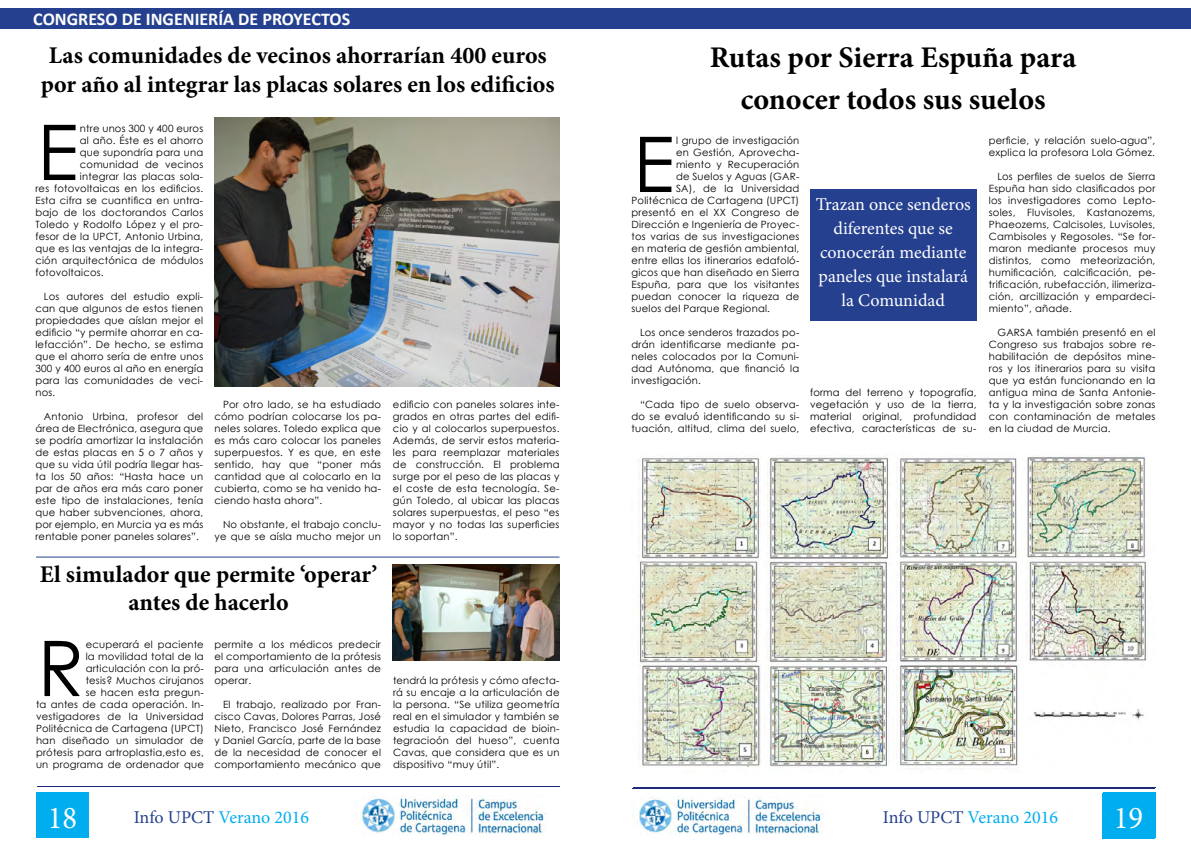
<style>
.page{position:relative;width:1191px;height:842px;background:#fff}
.page>*{position:absolute;margin:0;border:0;box-sizing:border-box;transform-origin:0 0}
.t1{font:76.8px "Century Gothic";color:#000}
.t2{font:31.8px "Minion Pro";color:#fff;scale:.96 1}
.t3{font:700 30px/41.7px "Minion Pro";color:#000;text-align:center}
.t4{font:700 24px/28.8px "Minion Pro";color:#000;text-align:center}
.t5{font:18px/24px "Minion Pro";color:#fff;text-align:center}
.t6{font:18px "Minion Pro";color:#00aeef}
.t7{font:700 18px "Calibri";color:#fff}
.t8{font:10px/12px "Century Gothic";letter-spacing:.02em;color:#000;text-align:justify}
.s1{color:#25408f}
</style>
<div class="page">
<div style="left:37px;top:792px;width:52px;height:45px;background:#00aeef"></div>
<hr style="left:37px;top:787px;width:522px;height:1px;background:#1d2b7a">
<hr style="left:633px;top:787px;width:522px;height:1px;background:#1d2b7a">
<img style="left:362px;top:796px;width:184px;height:39px">
<div style="left:1102px;top:793px;width:52px;height:45px;background:#00aeef"></div>
<hr style="left:632px;top:788px;width:522px;height:1px;background:#1d2b7a">
<img style="left:639px;top:797px;width:184px;height:39px">
<div style="left:0;top:9px;width:1191px;height:20px;background:#25408f"></div>
<img style="left:214px;top:118px;width:345px;height:269px">
<hr style="left:36px;top:557px;width:523px;height:1px;background:#25408f">
<img style="left:393px;top:564px;width:166px;height:96px">
<img style="left:639px;top:456px;width:507px;height:312px">
<div style="left:810px;top:189px;width:166px;height:131px;background:#25408f"></div>
<h3 class="t7" style="left:33px;top:7px;width:318px">CONGRESO DE INGENIERÍA DE PROYECTOS</h3>
<h3 class="t4" style="left:41px;top:40px;width:515px">Las comunidades de vecinos ahorrarían 400 euros por año al integrar las placas solares en los edificios</h3>
<h1 class="t1" style="left:37px;top:99px;width:43px">E</h1>
<p class="t8" style="left:80px;top:122px;width:125px">ntre unos 300 y 400 euros</p>
<p class="t8" style="left:80px;top:134px;width:125px">al año. Éste es el ahorro</p>
<p class="t8" style="left:80px;top:146px;width:125px">que supondría para una</p>
<p class="t8" style="left:80px;top:158px;width:125px">comunidad de vecinos</p>
<p class="t8" style="left:80px;top:170px;width:125px">integrar las placas sola-</p>
<p class="t8" style="left:35px;top:182px;width:169px">res fotovoltaicas en los edificios.</p>
<p class="t8" style="left:35px;top:194px;width:169px">Esta cifra se cuantifica en untra-</p>
<p class="t8" style="left:35px;top:206px;width:169px">bajo de los doctorandos Carlos</p>
<p class="t8" style="left:35px;top:218px;width:169px">Toledo y Rodolfo López y el pro-</p>
<p class="t8" style="left:35px;top:230px;width:169px">fesor de la UPCT, Antonio Urbina,</p>
<p class="t8" style="left:35px;top:242px;width:169px">que es las ventajas de la integra-</p>
<p class="t8" style="left:35px;top:254px;width:169px">ción arquitectónica de módulos</p>
<p class="t8" style="left:35px;top:266px;width:70px">fotovoltaicos.</p>
<p class="t8" style="left:35px;top:290px;width:169px;text-indent:8px">Los autores del estudio expli&shy;can que algunos de estos tienen propiedades que aíslan mejor el edificio “y permite ahorrar en ca&shy;lefacción”. De hecho, se estima que el ahorro sería de entre unos 300 y 400 euros al año en energía para las comunidades de veci&shy;nos.</p>
<p class="t8" style="left:35px;top:410px;width:169px;text-indent:8px">Antonio Urbina, profesor del área de Electrónica, asegura que se podría amortizar la instalación de estas placas en 5 o 7 años y que su vida útil podría llegar has&shy;ta los 50 años: “Hasta hace un par de años era más caro poner este tipo de instalaciones, tenía que haber subvenciones, ahora, por ejemplo, en Murcia ya es más rentable poner paneles solares”.</p>
<p class="t8" style="left:214px;top:398px;width:168px;text-indent:9px">Por otro lado, se ha estudiado cómo podrían colocarse los pa&shy;neles solares. Toledo explica que es más caro colocar los paneles superpuestos. Y es que, en este sentido, hay que “poner más cantidad que al colocarlo en la cubierta, como se ha venido ha&shy;ciendo hasta ahora”.</p>
<p class="t8" style="left:393px;top:398px;width:168px">edificio con paneles solares inte&shy;grados en otras partes del edifi&shy;cio y al colocarlos superpuestos.<br>Además, de servir estos materia&shy;les para reemplazar materiales de construcción. El problema surge por el peso de las placas y el coste de esta tecnología. Se&shy;gún Toledo, al ubicar las placas solares superpuestas, el peso “es mayor y no todas las superficies lo soportan”.</p>
<p class="t8" style="left:214px;top:518px;width:168px;text-align:right">No obstante, el trabajo conclu&shy;ye que se aísla mucho mejor un</p>
<h3 class="t4" style="left:40px;top:559px;width:339px">El simulador que permite ‘operar’ antes de hacerlo</h3>
<h1 class="t1" style="left:37px;top:615px;width:48px">R</h1>
<p class="t8" style="left:36px;top:638px;width:169px;text-align:right">ecuperará el paciente<br>la movilidad total de la articulación con la pró-<br>tesis? Muchos cirujanos<br>se hacen esta pregun-<br>ta antes de cada operación. In&shy;vestigadores de la Universidad<br>Politécnica de Cartagena (UPCT) han diseñado un simulador de prótesis para artroplastia,esto es, un programa de ordenador que</p>
<p class="t8" style="left:214px;top:638px;width:168px">permite a los médicos predecir el comportamiento de la prótesis para una articulación antes de operar.</p>
<p class="t8" style="left:214px;top:698px;width:168px;text-indent:8px">El trabajo, realizado por Fran&shy;cisco Cavas, Dolores Parras, José Nieto, Francisco José Fernández y Daniel García, parte de la base de la necesidad de conocer el comportamiento mecánico que</p>
<p class="t8" style="left:393px;top:674px;width:168px">tendrá la prótesis y cómo afecta&shy;rá su encaje a la articulación de la persona. “Se utiliza geometría real en el simulador y también se estudia la capacidad de bioin&shy;tegracioón del hueso”, cuenta Cavas, que considera que es un dispositivo “muy útil”.</p>
<h3 class="t3" style="left:710px;top:36px;width:368px">Rutas por Sierra Espuña para conocer todos sus suelos</h3>
<h1 class="t1" style="left:633px;top:111px;width:43px">E</h1>
<p class="t8" style="left:676px;top:134px;width:125px">l grupo de investigación</p>
<p class="t8" style="left:676px;top:146px;width:125px">en Gestión, Aprovecha-</p>
<p class="t8" style="left:676px;top:158px;width:125px">miento y Recuperación</p>
<p class="t8" style="left:676px;top:170px;width:125px">de Suelos y Aguas (GAR-</p>
<p class="t8" style="left:676px;top:182px;width:125px">SA), de la Universidad</p>
<p class="t8" style="left:631px;top:194px;width:169px">Politécnica de Cartagena (UPCT)</p>
<p class="t8" style="left:631px;top:206px;width:169px">presentó en el XX Congreso de</p>
<p class="t8" style="left:631px;top:218px;width:169px">Dirección e Ingeniería de Proyec-</p>
<p class="t8" style="left:631px;top:230px;width:169px">tos varias de sus investigaciones</p>
<p class="t8" style="left:631px;top:242px;width:169px">en materia de gestión ambiental,</p>
<p class="t8" style="left:631px;top:254px;width:169px">entre ellas los itinerarios edafoló-</p>
<p class="t8" style="left:631px;top:266px;width:169px">gicos que han diseñado en Sierra</p>
<p class="t8" style="left:631px;top:278px;width:169px">Espuña, para que los visitantes</p>
<p class="t8" style="left:631px;top:290px;width:169px">puedan conocer la riqueza de</p>
<p class="t8" style="left:631px;top:302px;width:140px">suelos del Parque Regional.</p>
<p class="t8" style="left:631px;top:326px;width:169px;text-indent:8px">Los once senderos trazados po&shy;drán identificarse mediante pa&shy;neles colocados por la Comuni&shy;dad Autónoma, que financió la investigación.</p>
<p class="t8" style="left:631px;top:398px;width:169px;text-indent:8px">“Cada tipo de suelo observa&shy;do se evaluó identificando su si&shy;tuación, altitud, clima del suelo,</p>
<h3 class="t5" style="left:815px;top:193px;width:157px">Trazan once senderos diferentes que se conocerán mediante paneles que instalará la Comunidad</h3>
<p class="t8" style="left:810px;top:386px;width:168px">forma del terreno y topografía, vegetación y uso de la tierra, material original, profundidad efectiva, características de su-</p>
<p class="t8" style="left:989px;top:134px;width:168px">perficie, y relación suelo-agua”, explica la profesora Lola Gómez.</p>
<p class="t8" style="left:989px;top:170px;width:168px;text-indent:8px">Los perfiles de suelos de Sierra Espuña han sido clasificados por los investigadores como Lepto&shy;soles, Fluvisoles, Kastanozems, Phaeozems, Calcisoles, Luvisoles, Cambisoles y Regosoles. “Se for&shy;maron mediante procesos muy distintos, como meteorización, humificación, calcificación, pe&shy;trificación, rubefacción, ilimeriza&shy;ción, arcillización y empardeci&shy;miento”, añade.</p>
<p class="t8" style="left:989px;top:326px;width:168px;text-indent:8px">GARSA también presentó en el Congreso sus trabajos sobre re&shy;habilitación de depósitos mine&shy;ros y los itinerarios para su visita que ya están funcionando en la antigua mina de Santa Antonie&shy;ta y la investigación sobre zonas con contaminación de metales en la ciudad de Murcia.</p>
<h2 class="t2" style="left:48px;top:797px;width:32px">18</h2>
<h2 class="t2" style="left:1122px;top:797px;width:17px">3</h2>
<h3 class="t6" style="left:134px;top:805px;width:177px"><span class="s1">Info UPCT</span> Verano 2016</h3>
<h3 class="t6" style="left:883px;top:806px;width:177px"><span class="s1">Info UPCT</span> Verano 2016</h3>
<h2 class="t2" style="left:1113px;top:797px;width:32px">19</h2>
</div>
